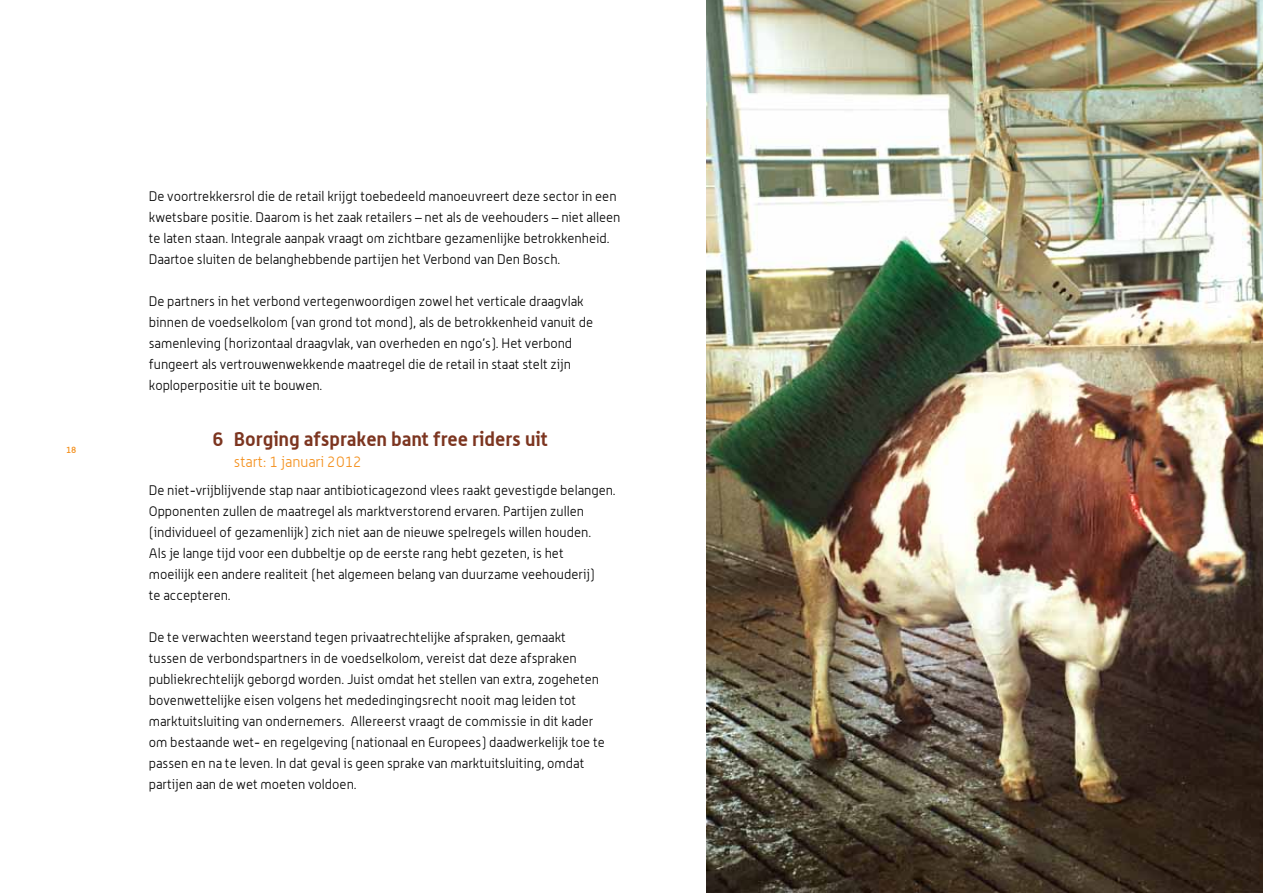
<style>
.page{position:relative;width:1263px;height:893px;background:#fff}
.page>*{position:absolute;margin:0;border:0;box-sizing:border-box;transform-origin:0 0}
.t1{font:700 19.5px "Alwyn";color:#7c3520}
.t2{font:300 15px "Alwyn";color:#f4901d}
.t3{font:300 13.5px/21px "Alwyn";color:#000}
.t4{font:500 9px "Alwyn";color:#f4901d}
</style>
<div class="page">
<img style="left:707px;top:0;width:556px;height:893px">
<p class="t4" style="left:66px;top:444px;width:12px">18</p>
<p class="t3" style="left:149px;top:186px;width:473px">De voortrekkersrol die de retail krijgt toebedeeld manoeuvreert deze sector in een kwetsbare positie. Daarom is het zaak retailers – net als de veehouders – niet alleen te laten staan. Integrale aanpak vraagt om zichtbare gezamenlijke betrokkenheid.<br>Daartoe sluiten de belanghebbende partijen het Verbond van Den Bosch.</p>
<p class="t3" style="left:149px;top:291px;width:446px">De partners in het verbond vertegenwoordigen zowel het verticale draagvlak binnen de voedselkolom (van grond tot mond), als de betrokkenheid vanuit de samenleving (horizontaal draagvlak, van overheden en ngo’s). Het verbond fungeert als vertrouwenwekkende maatregel die de retail in staat stelt zijn koploperpositie uit te bouwen.</p>
<h1 class="t1" style="left:213px;top:426px;width:337px">6 Borging afspraken bant free riders uit</h1>
<p class="t2" style="left:234px;top:453px;width:130px">start: 1 januari 2012</p>
<p class="t3" style="left:149px;top:480px;width:468px">De niet-vrijblijvende stap naar antibioticagezond vlees raakt gevestigde belangen.<br>Opponenten zullen de maatregel als marktverstorend ervaren. Partijen zullen (individueel of gezamenlijk) zich niet aan de nieuwe spelregels willen houden.<br>Als je lange tijd voor een dubbeltje op de eerste rang hebt gezeten, is het<br>moeilijk een andere realiteit (het algemeen belang van duurzame veehouderij)<br>te accepteren.</p>
<p class="t3" style="left:149px;top:627px;width:458px">De te verwachten weerstand tegen privaatrechtelijke afspraken, gemaakt tussen de verbondspartners in de voedselkolom, vereist dat deze afspraken publiekrechtelijk geborgd worden. Juist omdat het stellen van extra, zogeheten bovenwettelijke eisen volgens het mededingingsrecht nooit mag leiden tot marktuitsluiting van ondernemers. Allereerst vraagt de commissie in dit kader om bestaande wet- en regelgeving (nationaal en Europees) daadwerkelijk toe te passen en na te leven. In dat geval is geen sprake van marktuitsluiting, omdat partijen aan de wet moeten voldoen.</p>
</div>
